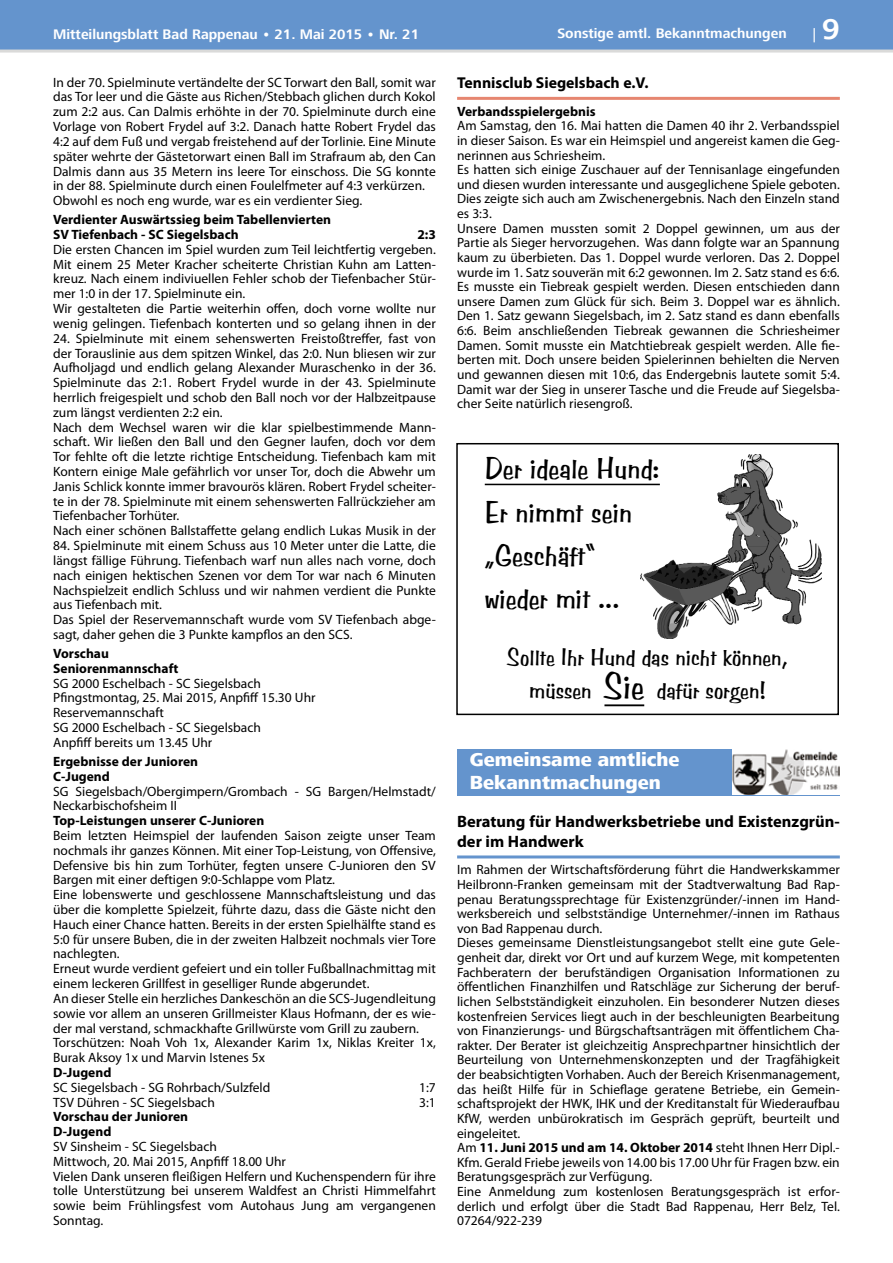
<style>
.page{position:relative;width:893px;height:1263px;background:#fff}
.page>*{position:absolute;margin:0;border:0;box-sizing:border-box;transform-origin:0 0}
.t1{font:30px/43.2px "Benguiat Frisky ATT";color:#000}
.t2{font:24px/33px "Benguiat Frisky ATT";color:#000;text-align:center}
.t3{font:800 19.5px/23.4px "Frutiger Next LT";color:#fff}
.t4{font:700 16.5px/19.5px "Myriad Pro";color:#000}
.t5{font:700 15.75px "Myriad Pro";color:#000}
.t6{font:700 14.25px "Frutiger Next LT";color:#fff}
.t7{font:500 14.25px "Futura BT";color:#fff}
.t8{font:13.5px/14.9px "Myriad Pro";color:#000}
.t9{font:700 13.5px/14.9px "Myriad Pro";color:#000}
.s1{font-family:"Frutiger Next LT";font-weight:700;font-size:30px}
.s2{font-size:36px}
.s3{font-weight:700}
</style>
<div class="page">
<div style="left:0;top:0;width:893px;height:51px;background:#6494cd"></div>
<hr style="left:0;top:50px;width:893px;height:3px;background:#dadad9">
<hr style="left:457px;top:97px;width:383px;height:3px;background:#e68670">
<img style="left:640px;top:455px;width:182px;height:184px">
<hr style="left:485px;top:484px;width:175px;height:1px;background:#000">
<hr style="left:604px;top:704px;width:40px;height:2px;background:#000">
<div style="left:456px;top:443px;width:383px;height:272px;border:2px solid #000"></div>
<hr style="left:457px;top:855px;width:383px;height:3px;background:#6494cd">
<div style="left:457px;top:749px;width:383px;height:46px;background:#6494cd"></div>
<img style="left:733px;top:750px;width:106px;height:44px">
<p class="t6" style="left:53px;top:26px;width:367px">Mitteilungsblatt Bad Rappenau • 21. Mai 2015 • Nr. 21</p>
<p class="t6" style="left:557px;top:26px;width:231px">Sonstige amtl. Bekanntmachungen</p>
<p class="t7" style="left:811px;top:25px;width:30px">| <span class="s1">9</span></p>
<p class="t8" style="left:53px;top:74px;width:384px">In der 70. Spielminute vertändelte der SC Torwart den Ball, somit war das Tor leer und die Gäste aus Richen/Stebbach glichen durch Kokol zum 2:2 aus. Can Dalmis erhöhte in der 70. Spielminute durch eine Vorlage von Robert Frydel auf 3:2. Danach hatte Robert Frydel das 4:2 auf dem Fuß und vergab freistehend auf der Torlinie. Eine Minute später wehrte der Gästetorwart einen Ball im Strafraum ab, den Can Dalmis dann aus 35 Metern ins leere Tor einschoss. Die SG konnte in der 88. Spielminute durch einen Foulelfmeter auf 4:3 verkürzen.<br>Obwohl es noch eng wurde, war es ein verdienter Sieg.</p>
<p class="t9" style="left:53px;top:212px;width:279px">Verdienter Auswärtssieg beim Tabellenvierten<br>SV Tiefenbach - SC Siegelsbach</p>
<p class="t5" style="left:457px;top:73px;width:193px">Tennisclub Siegelsbach e.V.</p>
<p class="t9" style="left:457px;top:103px;width:140px">Verbandsspielergebnis</p>
<p class="t8" style="left:457px;top:118px;width:384px">Am Samstag, den 16. Mai hatten die Damen 40 ihr 2. Verbandsspiel in dieser Saison. Es war ein Heimspiel und angereist kamen die Geg&shy;nerinnen aus Schriesheim.<br>Es hatten sich einige Zuschauer auf der Tennisanlage eingefunden und diesen wurden interessante und ausgeglichene Spiele geboten.<br>Dies zeigte sich auch am Zwischenergebnis. Nach den Einzeln stand es 3:3.<br>Unsere Damen mussten somit 2 Doppel gewinnen, um aus der Partie als Sieger hervorzugehen. Was dann folgte war an Spannung kaum zu überbieten. Das 1. Doppel wurde verloren. Das 2. Doppel wurde im 1. Satz souverän mit 6:2 gewonnen. Im 2. Satz stand es 6:6.<br>Es musste ein Tiebreak gespielt werden. Diesen entschieden dann unsere Damen zum Glück für sich. Beim 3. Doppel war es ähnlich.<br>Den 1. Satz gewann Siegelsbach, im 2. Satz stand es dann ebenfalls 6:6. Beim anschließenden Tiebreak gewannen die Schriesheimer Damen. Somit musste ein Matchtiebreak gespielt werden. Alle fie&shy;berten mit. Doch unsere beiden Spielerinnen behielten die Nerven und gewannen diesen mit 10:6, das Endergebnis lautete somit 5:4.<br>Damit war der Sieg in unserer Tasche und die Freude auf Siegelsba&shy;cher Seite natürlich riesengroß.</p>
<p class="t9" style="left:417px;top:227px;width:20px">2:3</p>
<p class="t8" style="left:53px;top:242px;width:384px">Die ersten Chancen im Spiel wurden zum Teil leichtfertig vergeben.<br>Mit einem 25 Meter Kracher scheiterte Christian Kuhn am Latten&shy;kreuz. Nach einem indiviuellen Fehler schob der Tiefenbacher Stür&shy;mer 1:0 in der 17. Spielminute ein.<br>Wir gestalteten die Partie weiterhin offen, doch vorne wollte nur wenig gelingen. Tiefenbach konterten und so gelang ihnen in der</p>
<p class="t8" style="left:53px;top:331px;width:384px">24. Spielminute mit einem sehenswerten Freistoßtreffer, fast von der Torauslinie aus dem spitzen Winkel, das 2:0. Nun bliesen wir zur Aufholjagd und endlich gelang Alexander Muraschenko in der 36.<br>Spielminute das 2:1. Robert Frydel wurde in der 43. Spielminute herrlich freigespielt und schob den Ball noch vor der Halbzeitpause zum längst verdienten 2:2 ein.<br>Nach dem Wechsel waren wir die klar spielbestimmende Mann&shy;schaft. Wir ließen den Ball und den Gegner laufen, doch vor dem Tor fehlte oft die letzte richtige Entscheidung. Tiefenbach kam mit Kontern einige Male gefährlich vor unser Tor, doch die Abwehr um Janis Schlick konnte immer bravourös klären. Robert Frydel scheiter&shy;te in der 78. Spielminute mit einem sehenswerten Fallrückzieher am Tiefenbacher Torhüter.<br>Nach einer schönen Ballstaffette gelang endlich Lukas Musik in der</p>
<p class="t8" style="left:53px;top:538px;width:384px">84. Spielminute mit einem Schuss aus 10 Meter unter die Latte, die längst fällige Führung. Tiefenbach warf nun alles nach vorne, doch nach einigen hektischen Szenen vor dem Tor war nach 6 Minuten Nachspielzeit endlich Schluss und wir nahmen verdient die Punkte aus Tiefenbach mit.<br>Das Spiel der Reservemannschaft wurde vom SV Tiefenbach abge&shy;sagt, daher gehen die 3 Punkte kampflos an den SCS.</p>
<p class="t9" style="left:53px;top:646px;width:127px">Vorschau<br>Seniorenmannschaft</p>
<p class="t8" style="left:53px;top:675px;width:264px">SG 2000 Eschelbach - SC Siegelsbach Pfingstmontag, 25. Mai 2015, Anpfiff 15.30 Uhr Reservemannschaft<br>SG 2000 Eschelbach - SC Siegelsbach<br>Anpfiff bereits um 13.45 Uhr</p>
<p class="t9" style="left:53px;top:753px;width:146px">Ergebnisse der Junioren<br>C-Jugend</p>
<p class="t8" style="left:53px;top:783px;width:384px">SG Siegelsbach/Obergimpern/Grombach - SG Bargen/Helmstadt/<br>Neckarbischofsheim II</p>
<p class="t9" style="left:53px;top:813px;width:213px">Top-Leistungen unserer C-Junioren</p>
<p class="t8" style="left:53px;top:828px;width:384px">Beim letzten Heimspiel der laufenden Saison zeigte unser Team nochmals ihr ganzes Können. Mit einer Top-Leistung, von Offensive, Defensive bis hin zum Torhüter, fegten unsere C-Junioren den SV Bargen mit einer deftigen 9:0-Schlappe vom Platz.<br>Eine lobenswerte und geschlossene Mannschaftsleistung und das über die komplette Spielzeit, führte dazu, dass die Gäste nicht den Hauch einer Chance hatten. Bereits in der ersten Spielhälfte stand es 5:0 für unsere Buben, die in der zweiten Halbzeit nochmals vier Tore nachlegten.<br>Erneut wurde verdient gefeiert und ein toller Fußballnachmittag mit einem leckeren Grillfest in geselliger Runde abgerundet.<br>An dieser Stelle ein herzliches Dankeschön an die SCS-Jugendleitung sowie vor allem an unseren Grillmeister Klaus Hofmann, der es wie&shy;der mal verstand, schmackhafte Grillwürste vom Grill zu zaubern.<br>Torschützen: Noah Voh 1x, Alexander Karim 1x, Niklas Kreiter 1x, Burak Aksoy 1x und Marvin Istenes 5x</p>
<p class="t9" style="left:53px;top:1064px;width:60px">D-Jugend</p>
<p class="t8" style="left:53px;top:1079px;width:219px">SC Siegelsbach - SG Rohrbach/Sulzfeld</p>
<p class="t8" style="left:419px;top:1079px;width:18px">1:7</p>
<p class="t8" style="left:53px;top:1094px;width:163px">TSV Dühren - SC Siegelsbach</p>
<p class="t8" style="left:419px;top:1094px;width:18px">3:1</p>
<p class="t9" style="left:53px;top:1109px;width:136px">Vorschau der Junioren<br>D-Jugend</p>
<p class="t8" style="left:53px;top:1139px;width:384px">SV Sinsheim - SC Siegelsbach<br>Mittwoch, 20. Mai 2015, Anpfiff 18.00 Uhr<br>Vielen Dank unseren fleißigen Helfern und Kuchenspendern für ihre tolle Unterstützung bei unserem Waldfest an Christi Himmelfahrt sowie beim Frühlingsfest vom Autohaus Jung am vergangenen Sonntag.</p>
<h1 class="t1" style="left:485px;top:448px;width:177px">Der ideale Hund:<br>Er nimmt sein „Geschäft“ wieder mit ...</h1>
<h2 class="t2" style="left:508px;top:641px;width:281px">Sollte Ihr Hund das nicht können, müssen <span class="s2">Sie</span> dafür sorgen!</h2>
<h3 class="t3" style="left:470px;top:748px;width:211px">Gemeinsame amtliche<br>Bekanntmachungen</h3>
<p class="t4" style="left:457px;top:812px;width:384px">Beratung für Handwerksbetriebe und Existenzgrün&shy;der im Handwerk</p>
<p class="t8" style="left:457px;top:862px;width:384px">Im Rahmen der Wirtschaftsförderung führt die Handwerkskammer Heilbronn-Franken gemeinsam mit der Stadtverwaltung Bad Rap&shy;penau Beratungssprechtage für Existenzgründer/-innen im Hand&shy;werksbereich und selbstständige Unternehmer/-innen im Rathaus von Bad Rappenau durch.<br>Dieses gemeinsame Dienstleistungsangebot stellt eine gute Gele&shy;genheit dar, direkt vor Ort und auf kurzem Wege, mit kompetenten Fachberatern der berufständigen Organisation Informationen zu öffentlichen Finanzhilfen und Ratschläge zur Sicherung der beruf&shy;lichen Selbstständigkeit einzuholen. Ein besonderer Nutzen dieses kostenfreien Services liegt auch in der beschleunigten Bearbeitung von Finanzierungs- und Bürgschaftsanträgen mit öffentlichem Cha&shy;rakter. Der Berater ist gleichzeitig Ansprechpartner hinsichtlich der Beurteilung von Unternehmenskonzepten und der Tragfähigkeit der beabsichtigten Vorhaben. Auch der Bereich Krisenmanagement, das heißt Hilfe für in Schieflage geratene Betriebe, ein Gemein&shy;schaftsprojekt der HWK, IHK und der Kreditanstalt für Wiederaufbau KfW, werden unbürokratisch im Gespräch geprüft, beurteilt und eingeleitet.<br>Am <span class="s3">11. Juni 2015 und am 14. Oktober 2014</span> steht Ihnen Herr Dipl.- Kfm. Gerald Friebe jeweils von 14.00 bis 17.00 Uhr für Fragen bzw. ein Beratungsgespräch zur Verfügung.<br>Eine Anmeldung zum kostenlosen Beratungsgespräch ist erfor&shy;derlich und erfolgt über die Stadt Bad Rappenau, Herr Belz, Tel.<br>07264/922-239</p>
</div>
